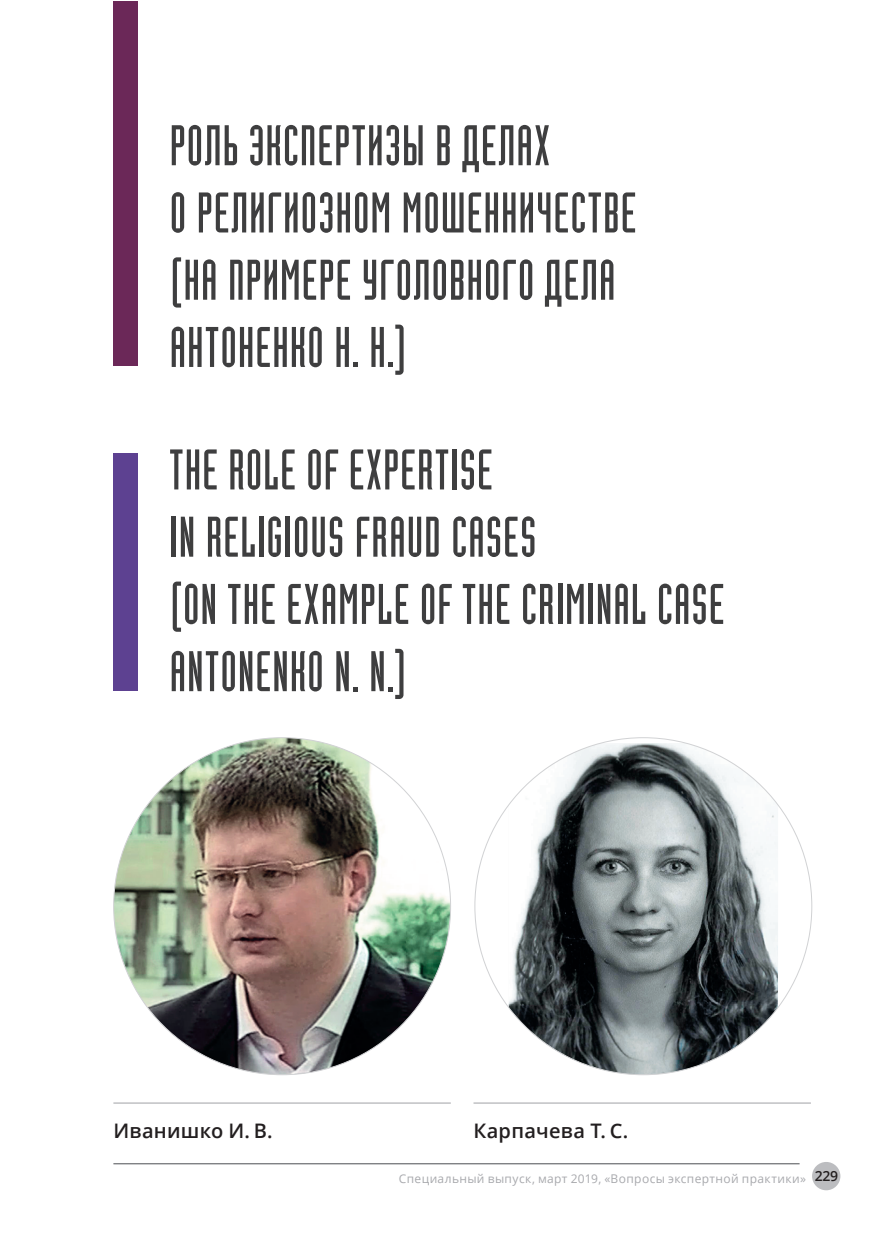
<style>
.page{position:relative;width:896px;height:1248px;background:#fff}
.page>*{position:absolute;margin:0;border:0;box-sizing:border-box;transform-origin:0 0}
.t1{font:56px/67.2px "Blits One C";letter-spacing:.015em;color:#3e3e3f}
.t2{font:600 20px "Open Sans";letter-spacing:.015em;color:#231f20}
.t3{font:12px "Open Sans";letter-spacing:.03em;color:#a8a9ad}
.s1{font-weight:600;font-size:14px;color:#231f20}
</style>
<div class="page">
<div style="left:812px;top:1161px;width:28px;height:29px;background:#bcbdc0;border-radius:50%"></div>
<hr style="left:113px;top:1162px;width:686px;height:2px;background:#808285">
<hr style="left:113px;top:1102px;width:338px;height:1px;background:#bcbdc0">
<hr style="left:473px;top:1102px;width:338px;height:1px;background:#bcbdc0">
<div style="left:113px;top:454px;width:25px;height:237px;background:#5d4191"></div>
<img style="left:114px;top:737px;width:336px;height:337px;border-radius:168px">
<img style="left:509px;top:743px;width:269px;height:331px">
<div style="left:113px;top:1px;width:25px;height:365px;background:#6b2858"></div>
<p class="t1" style="left:170px;top:111px;width:468px">РОЛЬ ЭКСПЕРТИЗЫ В ДЕЛАХ<br>О РЕЛИГИОЗНОМ МОШЕННИЧЕСТВЕ (НА ПРИМЕРЕ УГОЛОВНОГО ДЕЛА<br>АНТОНЕНКО Н. Н.)</p>
<p class="t1" style="left:170px;top:435px;width:556px">THE ROLE OF EXPERTISE<br>IN RELIGIOUS FRAUD CASES<br>(ON THE EXAMPLE OF THE CRIMINAL CASE<br>ANTONENKO N. N.)</p>
<p class="t2" style="left:113px;top:1116px;width:161px">Иванишко И. В.</p>
<p class="t2" style="left:473px;top:1116px;width:156px">Карпачева Т. С.</p>
<p class="t3" style="left:399px;top:1169px;width:440px">Специальный выпуск, март 2019, «Вопросы экспертной практики» <span class="s1">229</span></p>
</div>
